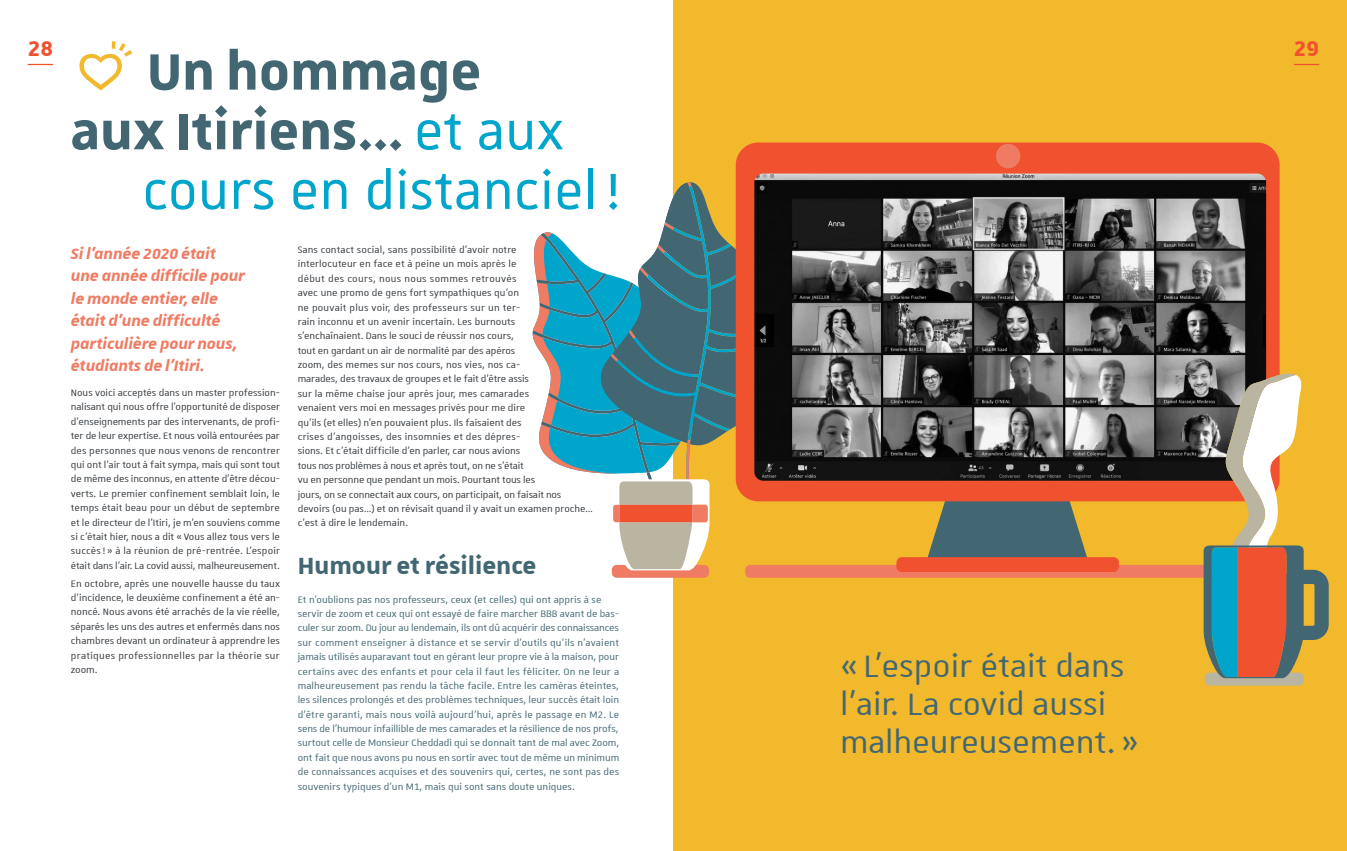
<style>
.page{position:relative;width:1347px;height:851px;background:#fff}
.page>*{position:absolute;margin:0;border:0;box-sizing:border-box;transform-origin:0 0}
.Titre-article{font:700 68.75px "Unistra A";color:#426773}
.Titre-article-2{font:68.75px "Unistra A";color:#00a5cb}
.exergue{font:41.25px/37.5px "Unistra A";color:#426773}
.titre_coul_1{font:700 31.25px "Unistra A";color:#426773}
.t1{font:700 28.75px "Unistra D";color:#f0512f}
.chapeau{font:italic 700 20px/22.5px "Unistra A";letter-spacing:-.005em;color:#ef7b63}
.texte-courant{font:12.5px/14.4px "Unistra A";color:#353b40;text-align:justify}
.texte-courant-2{font:12.5px/14.4px "Unistra A";color:#426773}
.s1{font-weight:400;color:#00a5cb}
</style>
<div class="page">
<div style="left:673px;top:0;width:673px;height:850px;background:#f1b92b"></div>
<svg style="left:28px;top:64px;width:25px;height:1px"></svg>
<svg style="left:1293px;top:64px;width:26px;height:1px"></svg>
<div style="left:612px;top:564px;width:97px;height:13px;background:#ef7b63;border-radius:5px"></div>
<svg style="left:926px;top:501px;width:162px;height:56px;background:#587069"></svg>
<div style="left:745px;top:564px;width:525px;height:13px;background:#ef7b63;border-radius:5px"></div>
<div style="left:896px;top:557px;width:223px;height:15px;background:#f0512f;border-radius:5px"></div>
<div style="left:735px;top:142px;width:544px;height:359px;background:#f0512f;border-radius:23px"></div>
<div style="left:995px;top:144px;width:25px;height:24px;background:#ef7b63;border-radius:50%"></div>
<svg style="left:532px;top:182px;width:239px;height:389px"></svg>
<img style="left:754px;top:173px;width:512px;height:307px">
<div style="left:1204px;top:672px;width:99px;height:13px;background:#b9b5a1;border-radius:5px"></div>
<svg style="left:1202px;top:371px;width:126px;height:308px"></svg>
<h3 class="t1" style="left:28px;top:32px;width:27px">28</h3>
<h3 class="t1" style="left:1293px;top:32px;width:27px">29</h3>
<p class="Titre-article" style="left:147px;top:33px;width:335px">Un hommage</p>
<p class="Titre-article" style="left:71px;top:92px;width:494px">aux Itiriens… <span class="s1">et aux</span></p>
<p class="Titre-article-2" style="left:142px;top:155px;width:480px">cours en distanciel!</p>
<p class="chapeau" style="left:71px;top:241px;width:175px">Si l’année 2020 était une année difficile pour le monde entier, elle était d’une difficulté particulière pour nous, étudiants de l’Itiri.</p>
<p class="texte-courant" style="left:71px;top:385px;width:211px">Nous voici acceptés dans un master profession&shy;nalisant qui nous offre l’opportunité de disposer d’enseignements par des intervenants, de profi&shy;ter de leur expertise. Et nous voilà entourées par des personnes que nous venons de rencontrer qui ont l’air tout à fait sympa, mais qui sont tout de même des inconnus, en attente d’être décou&shy;verts. Le premier confinement semblait loin, le temps était beau pour un début de septembre et le directeur de l’Itiri, je m’en souviens comme si c’était hier, nous a dit « Vous allez tous vers le succès! » à la réunion de pré-rentrée. L’espoir était dans l’air. La covid aussi, malheureusement.</p>
<p class="texte-courant" style="left:71px;top:575px;width:211px">En octobre, après une nouvelle hausse du taux d’incidence, le deuxième confinement a été an&shy;noncé. Nous avons été arrachés de la vie réelle, séparés les uns des autres et enfermés dans nos chambres devant un ordinateur à apprendre les pratiques professionnelles par la théorie sur zoom.</p>
<p class="texte-courant" style="left:298px;top:242px;width:296px;text-align:left">Sans contact social, sans possibilité d’avoir notre<br>interlocuteur en face et à peine un mois après le<br>début des cours, nous nous sommes retrouvés<br>avec une promo de gens fort sympathiques qu’on<br>ne pouvait plus voir, des professeurs sur un ter-<br>rain inconnu et un avenir incertain. Les burnouts<br>s’enchaînaient. Dans le souci de réussir nos cours,<br>tout en gardant un air de normalité par des apéros<br>zoom, des memes sur nos cours, nos vies, nos ca-<br>marades, des travaux de groupes et le fait d’être assis<br>sur la même chaise jour après jour, mes camarades<br>venaient vers moi en messages privés pour me dire<br>qu’ils (et elles) n’en pouvaient plus. Ils faisaient des<br>crises d’angoisses, des insomnies et des dépres-<br>sions. Et c’était difficile d’en parler, car nous avions<br>tous nos problèmes à nous et après tout, on ne s’était<br>vu en personne que pendant un mois. Pourtant tous les<br>jours, on se connectait aux cours, on participait, on faisait nos devoirs (ou pas…) et on révisait quand il y avait un examen proche… c’est à dire le lendemain.</p>
<p class="titre_coul_1" style="left:298px;top:548px;width:240px">Humour et résilience</p>
<p class="texte-courant-2" style="left:298px;top:591px;width:323px">Et n’oublions pas nos professeurs, ceux (et celles) qui ont appris à se servir de zoom et ceux qui ont essayé de faire marcher BBB avant de bas&shy;culer sur zoom. Du jour au lendemain, ils ont dû acquérir des connaissances sur comment enseigner à distance et se servir d’outils qu’ils n’avaient jamais utilisés auparavant tout en gérant leur propre vie à la maison, pour certains avec des enfants et pour cela il faut les féliciter. On ne leur a malheureusement pas rendu la tâche facile. Entre les caméras éteintes, les silences prolongés et des problèmes techniques, leur succès était loin d’être garanti, mais nous voilà aujourd’hui, après le passage en M2. Le sens de l’humour infaillible de mes camarades et la résilience de nos profs, surtout celle de Monsieur Cheddadi qui se donnait tant de mal avec Zoom, ont fait que nous avons pu nous en sortir avec tout de même un minimum de connaissances acquises et des souvenirs qui, certes, ne sont pas des souvenirs typiques d’un M1, mais qui sont sans doute uniques.</p>
<p class="exergue" style="left:840px;top:646px;width:301px">« L’espoir était dans l’air. La covid aussi malheureusement.»</p>
</div>
